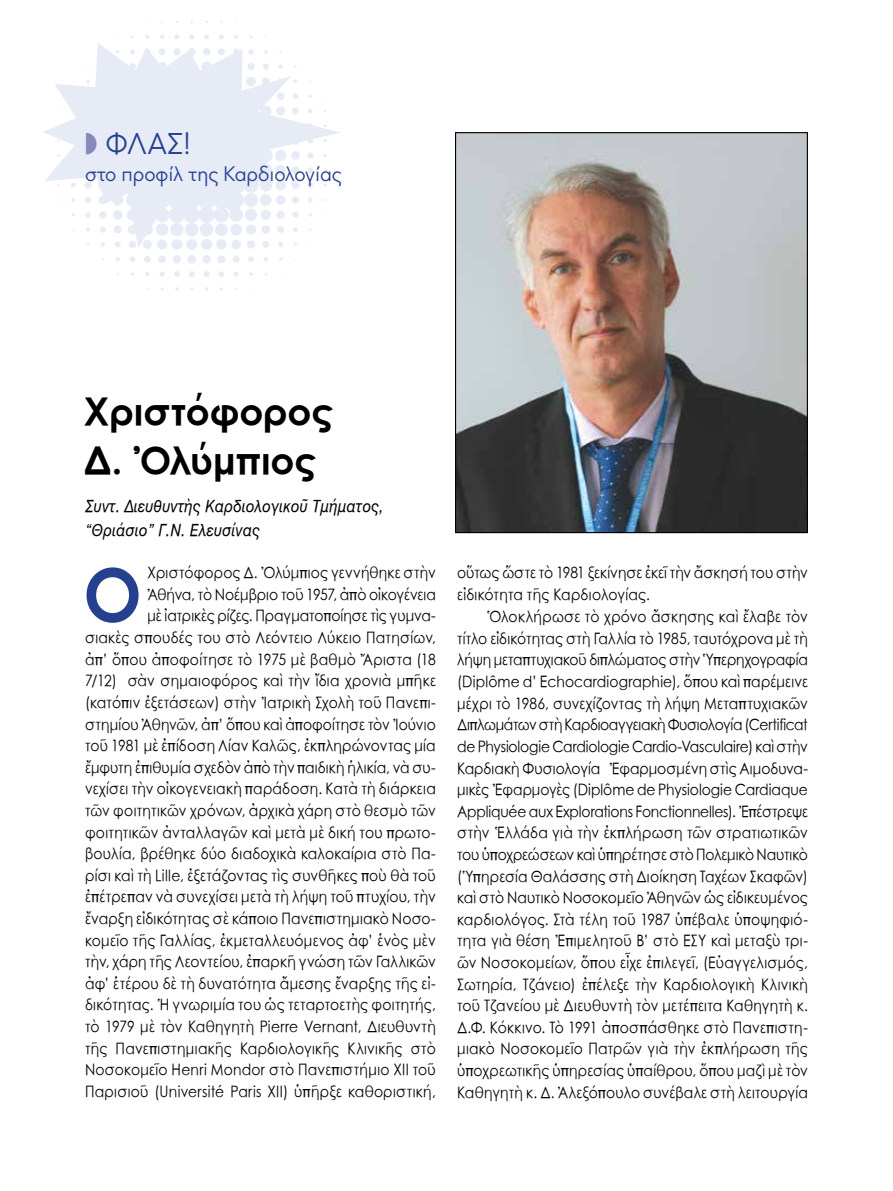
<style>
.page{position:relative;width:893px;height:1191px;background:#fff}
.page>*{position:absolute;margin:0;border:0;box-sizing:border-box;transform-origin:0 0}
.t1{font:73.35px "SK Century Gothic Pol Uni W Bold";color:#25408f;scale:.95 1}
.t2{font:37.5px/48.9px "SK Century Gothic Pol Uni W Bold";letter-spacing:-.005em;color:#000}
.t3{font:30px "Abrade";color:#25408f;scale:.95 1}
.t4{font:21px "Abrade";color:#25408f;scale:.95 1}
.t5{font:16.5px/24px "SK Swiss Pol Uni W Italic";letter-spacing:.02em;color:#000;scale:.9 1}
.t6{font:15.45px/21.6px "SK Century Gothic Pol Uni W";letter-spacing:.015em;color:#000;text-align:right;scale:.9 1}
</style>
<div class="page">
<svg style="left:145px;top:35px;width:4px;height:4px"></svg>
<svg style="left:160px;top:35px;width:4px;height:4px"></svg>
<svg style="left:174px;top:35px;width:5px;height:4px"></svg>
<svg style="left:189px;top:34px;width:5px;height:6px"></svg>
<svg style="left:204px;top:34px;width:5px;height:5px"></svg>
<svg style="left:219px;top:35px;width:5px;height:4px"></svg>
<svg style="left:234px;top:35px;width:4px;height:4px"></svg>
<div style="left:143px;top:240px;width:9px;height:9px;background:#ebeff8;border-radius:50%"></div>
<div style="left:157px;top:239px;width:10px;height:10px;background:#e6ebf6;border-radius:50%"></div>
<div style="left:172px;top:239px;width:10px;height:11px;background:#e6ebf6;border-radius:50%"></div>
<div style="left:186px;top:239px;width:11px;height:11px;background:#e6ebf6;border-radius:50%"></div>
<div style="left:201px;top:239px;width:11px;height:11px;background:#e6ebf6;border-radius:50%"></div>
<div style="left:216px;top:239px;width:11px;height:11px;background:#e6ebf6;border-radius:50%"></div>
<div style="left:231px;top:240px;width:10px;height:9px;background:#e6ecf6;border-radius:50%"></div>
<svg style="left:116px;top:257px;width:4px;height:4px"></svg>
<svg style="left:130px;top:256px;width:5px;height:6px"></svg>
<div style="left:144px;top:256px;width:7px;height:7px;background:#e6ebf6;border-radius:50%"></div>
<div style="left:158px;top:255px;width:8px;height:8px;background:#e6ebf6;border-radius:50%"></div>
<div style="left:173px;top:255px;width:8px;height:8px;background:#e6ebf6;border-radius:50%"></div>
<div style="left:187px;top:255px;width:9px;height:8px;background:#e6ebf6;border-radius:50%"></div>
<div style="left:202px;top:255px;width:9px;height:8px;background:#e6ebf6;border-radius:50%"></div>
<div style="left:217px;top:255px;width:8px;height:8px;background:#e6ebf6;border-radius:50%"></div>
<div style="left:233px;top:256px;width:7px;height:7px;background:#e6ebf6;border-radius:50%"></div>
<svg style="left:248px;top:256px;width:6px;height:6px"></svg>
<svg style="left:263px;top:257px;width:5px;height:5px"></svg>
<svg style="left:145px;top:272px;width:5px;height:4px"></svg>
<svg style="left:159px;top:271px;width:6px;height:6px"></svg>
<svg style="left:174px;top:271px;width:6px;height:6px"></svg>
<svg style="left:189px;top:271px;width:6px;height:6px"></svg>
<svg style="left:204px;top:271px;width:6px;height:6px"></svg>
<svg style="left:219px;top:271px;width:5px;height:6px"></svg>
<svg style="left:234px;top:272px;width:5px;height:4px"></svg>
<svg style="left:249px;top:272px;width:4px;height:4px"></svg>
<svg style="left:43px;top:43px;width:297px;height:205px;fill:#e6ebf6"></svg>
<img style="left:457px;top:134px;width:349px;height:397px">
<div style="left:455px;top:132px;width:353px;height:401px;border:1px solid #000"></div>
<svg style="left:86px;top:133px;width:11px;height:21px"></svg>
<h3 class="t3" style="left:106px;top:123px;width:92px">ΦΛΑΣ!</h3>
<h3 class="t4" style="left:85px;top:159px;width:272px">στο προφίλ της Καρδιολογίας</h3>
<h2 class="t2" style="left:84px;top:385px;width:251px">Χριστόφορος<br>Δ. Ὀλύμπιος</h2>
<p class="t5" style="left:85px;top:494px;width:333px">Συντ. Διευθυντὴς Καρδιολογικοῦ Τμήματος, “Θριάσιο” Γ.Ν. Ελευσίνας</p>
<p class="t6" style="left:85px;top:562px;width:391px">Χριστόφορος Δ. Ὀλύμπιος γεννήθηκε στὴν<br>Ἀθήνα, τὸ Νοέμβριο τοῦ 1957, ἀπὸ οἰκογένεια<br>μὲ ἰατρικὲς ρίζες. Πραγματοποίησε τὶς γυμνα-<br>σιακὲς σπουδές του στὸ Λεόντειο Λύκειο Πατησίων, ἀπ’ ὅπου ἀποφοίτησε τὸ 1975 μὲ βαθμὸ Ἄριστα (18<br>7/12) σὰν σημαιοφόρος καὶ τὴν ἴδια χρονιὰ μπῆκε (κατόπιν ἐξετάσεων) στὴν Ἰατρικὴ Σχολὴ τοῦ Πανεπι&shy;στημίου Ἀθηνῶν, ἀπ’ ὅπου καὶ ἀποφοίτησε τὸν Ἰούνιο τοῦ 1981 μὲ ἐπίδοση Λίαν Καλῶς, ἐκπληρώνοντας μία ἔμφυτη ἐπιθυμία σχεδὸν ἀπὸ τὴν παιδικὴ ἡλικία, νὰ συ&shy;νεχίσει τὴν οἰκογενειακὴ παράδοση. Κατὰ τὴ διάρκεια τῶν φοιτητικῶν χρόνων, ἀρχικὰ χάρη στὸ θεσμὸ τῶν φοιτητικῶν ἀνταλλαγῶν καὶ μετὰ μὲ δική του πρωτο&shy;βουλία, βρέθηκε δύο διαδοχικὰ καλοκαίρια στὸ Πα&shy;ρίσι καὶ τὴ Lille, ἐξετάζοντας τὶς συνθῆκες ποὺ θὰ τοῦ ἐπέτρεπαν νὰ συνεχίσει μετὰ τὴ λήψη τοῦ πτυχίου, τὴν ἔναρξη εἰδικότητας σὲ κάποιο Πανεπιστημιακὸ Νοσο&shy;κομεῖο τῆς Γαλλίας, ἐκμεταλλευόμενος ἀφ’ ἑνὸς μὲν τὴν, χάρη τῆς Λεοντείου, ἐπαρκῆ γνώση τῶν Γαλλικῶν ἀφ’ ἑτέρου δὲ τὴ δυνατότητα ἄμεσης ἔναρξης τῆς εἰ&shy;δικότητας. Ἡ γνωριμία του ὡς τεταρτοετὴς φοιτητής, τὸ 1979 μὲ τὸν Καθηγητὴ Pierre Vernant, Διευθυντὴ τῆς Πανεπιστημιακῆς Καρδιολογικῆς Κλινικῆς στὸ Νοσοκομεῖο Henri Mondor στὸ Πανεπιστήμιο ΧΙΙ τοῦ Παρισιοῦ (Université Paris XII) ὑπῆρξε καθοριστική,</p>
<p class="t6" style="left:457px;top:562px;width:391px;text-align:left">οὕτως ὥστε τὸ 1981 ξεκίνησε ἐκεῖ τὴν ἄσκησή του στὴν εἰδικότητα τῆς Καρδιολογίας.</p>
<h1 class="t1" style="left:83px;top:539px;width:63px">Ο</h1>
<p class="t6" style="left:457px;top:606px;width:391px;text-align:justify;text-indent:30px">Ὁλοκλήρωσε τὸ χρόνο ἄσκησης καὶ ἔλαβε τὸν τίτλο εἰδικότητας στὴ Γαλλία τὸ 1985, ταυτόχρονα μὲ τὴ λήψη μεταπτυχιακοῦ διπλώματος στὴν Ὑπερηχογραφία (Diplôme d’ Echocardiographie), ὅπου καὶ παρέμεινε μέχρι τὸ 1986, συνεχίζοντας τὴ λήψη Μεταπτυχιακῶν Διπλωμάτων στὴ Καρδιοαγγειακὴ Φυσιολογία (Certificat de Physiologie Cardiologie Cardio-Vasculaire) καὶ στὴν Καρδιακὴ Φυσιολογία Ἐφαρμοσμένη στὶς Αιμοδυνα&shy;μικὲς Ἐφαρμογὲς (Diplôme de Physiologie Cardiaque Appliquée aux Εxplorations Fonctionnelles). Ἐπέστρεψε στὴν Ἑλλάδα γιὰ τὴν ἐκπλήρωση τῶν στρατιωτικῶν του ὑποχρεώσεων καὶ ὑπηρέτησε στὸ Πολεμικὸ Ναυτικὸ (Ὑπηρεσία Θαλάσσης στὴ Διοίκηση Ταχέων Σκαφῶν) καὶ στὸ Ναυτικὸ Νοσοκομεῖο Ἀθηνῶν ὡς εἰδικευμένος καρδιολόγος. Στὰ τέλη τοῦ 1987 ὑπέβαλε ὑποψηφιό&shy;τητα γιὰ θέση Ἐπιμελητοῦ Β’ στὸ ΕΣΥ καὶ μεταξὺ τρι&shy;ῶν Νοσοκομείων, ὅπου εἶχε ἐπιλεγεῖ, (Εὐαγγελισμός, Σωτηρία, Τζάνειο) ἐπέλεξε τὴν Καρδιολογικὴ Κλινικὴ τοῦ Τζανείου μὲ Διευθυντὴ τὸν μετέπειτα Καθηγητὴ κ.<br>Δ.Φ. Κόκκινο. Τὸ 1991 ἀποσπάσθηκε στὸ Πανεπιστη&shy;μιακὸ Νοσοκομεῖο Πατρῶν γιὰ τὴν ἐκπλήρωση τῆς ὑποχρεωτικῆς ὑπηρεσίας ὑπαίθρου, ὅπου μαζὶ μὲ τὸν Καθηγητὴ κ. Δ. Ἀλεξόπουλο συνέβαλε στὴ λειτουργία</p>
</div>
